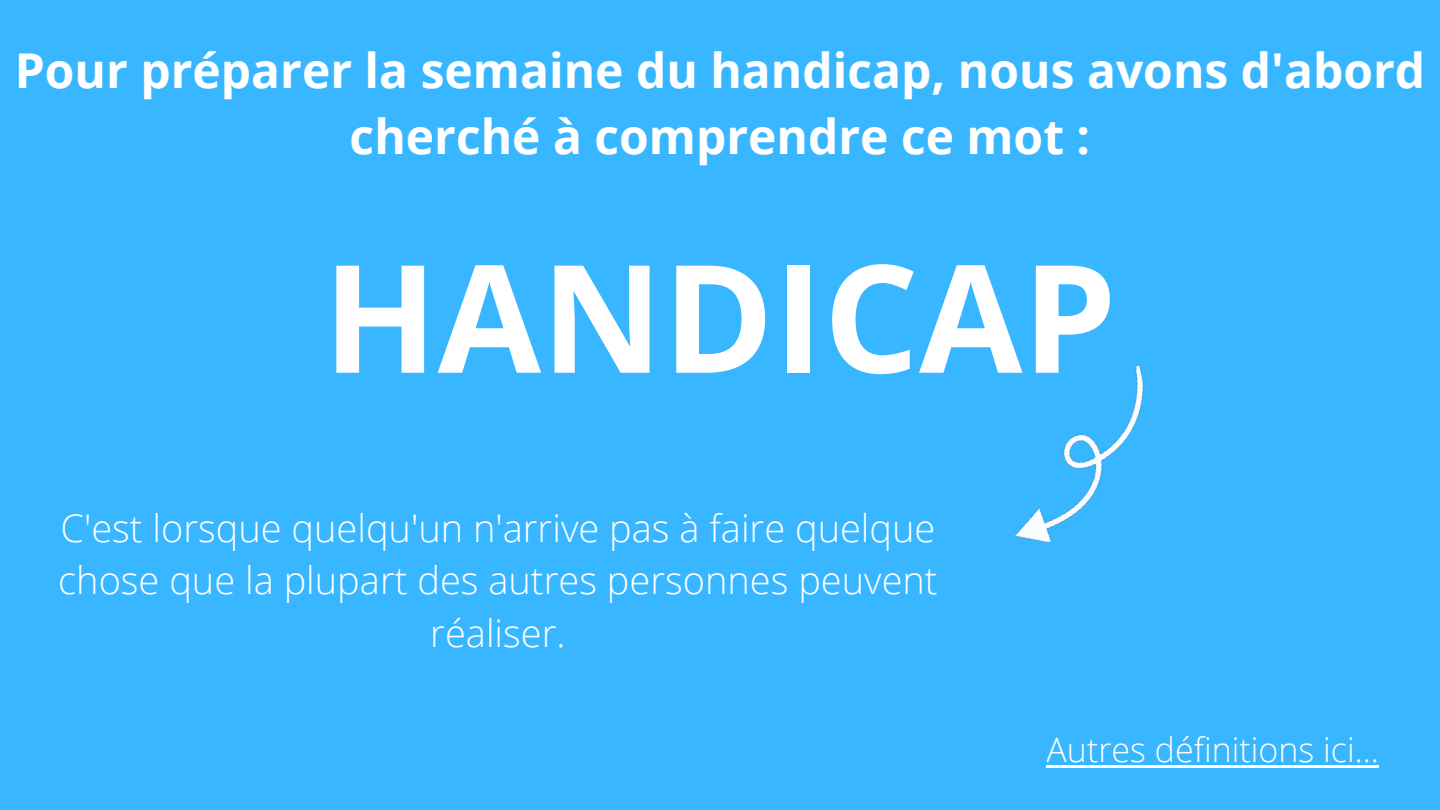
<style>
.page{position:relative;width:1440px;height:810px;background:#38b6ff}
.page>*{position:absolute;margin:0;border:0;box-sizing:border-box;transform-origin:0 0}
.t1{font:700 150px "Open Sans";color:#fff}
.t2{font:700 48px/66.8px "Open Sans";color:#fff;text-align:center}
.t3{font:300 38px/52.5px "Open Sans";color:#fff;text-align:center}
.t4{font:300 34px "Open Sans";color:#fff}
</style>
<div class="page">
<img style="left:1014px;top:366px;width:130px;height:177px">
<hr style="left:1047px;top:765px;width:332px;height:3px;background:#fff">
<p class="t2" style="left:15px;top:35px;width:1412px">Pour préparer la semaine du handicap, nous avons d'abord cherché à comprendre ce mot :</p>
<h1 class="t1" style="left:323px;top:213px;width:795px">HANDICAP</h1>
<p class="t3" style="left:58px;top:501px;width:881px">C'est lorsque quelqu'un n'arrive pas à faire quelque chose que la plupart des autres personnes peuvent réaliser.</p>
<p class="t4" style="left:1047px;top:726px;width:334px">Autres définitions ici...</p>
</div>
